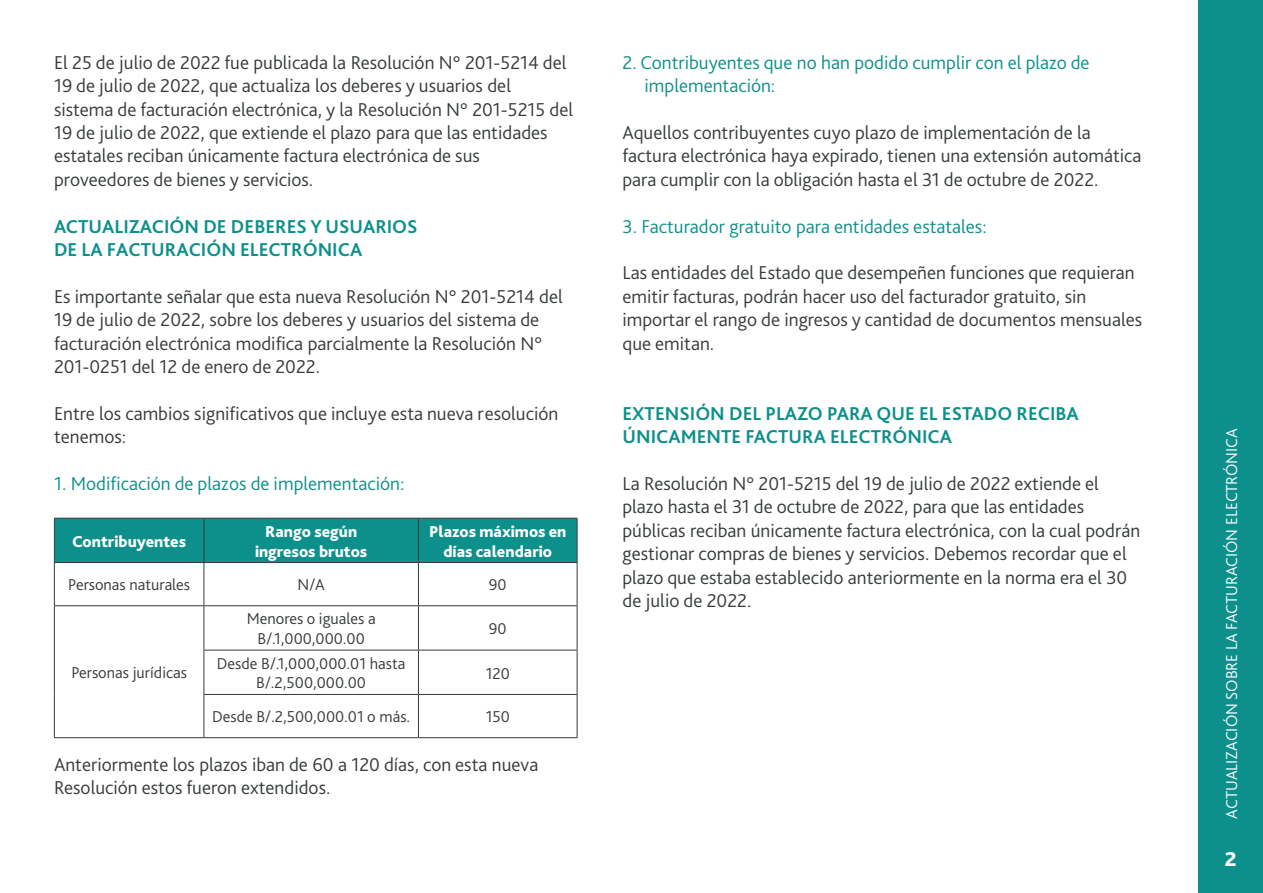
<style>
.page{position:relative;width:1263px;height:893px;background:#fff}
.page>*{position:absolute;margin:0;border:0;box-sizing:border-box;transform-origin:0 0}
.t1{font:800 21px "Bliss Pro";color:#fff}
.t2{font:300 19.5px/23.4px "Bliss Pro";color:#373b3d}
.t3{font:300 19.5px/23.4px "Bliss Pro";color:#0d908c}
.t4{font:700 19.5px/23.4px "Bliss Pro";color:#0d908c}
.t5{font:300 16.5px/19.8px "Bliss Pro";color:#373b3d;text-align:center}
.t6{font:800 16.5px/19.8px "Bliss Pro";color:#fff;text-align:center}
.t7{font:300 16.5px "Bliss Pro";color:#fff}
</style>
<div class="page">
<div style="left:1198px;top:0;width:65px;height:893px;background:#0d908c"></div>
<div style="left:55px;top:519px;width:522px;height:43px;background:#0d908c"></div>
<hr style="left:54px;top:518px;width:150px;height:1px;background:#373b3d">
<hr style="left:54px;top:519px;width:1px;height:43px;background:#373b3d">
<hr style="left:204px;top:518px;width:214px;height:1px;background:#373b3d">
<hr style="left:204px;top:519px;width:1px;height:43px;background:#373b3d">
<hr style="left:418px;top:518px;width:159px;height:1px;background:#373b3d">
<hr style="left:418px;top:519px;width:1px;height:43px;background:#373b3d">
<hr style="left:577px;top:519px;width:1px;height:43px;background:#373b3d">
<hr style="left:54px;top:562px;width:150px;height:1px;background:#373b3d">
<hr style="left:54px;top:563px;width:1px;height:42px;background:#373b3d">
<hr style="left:204px;top:562px;width:214px;height:1px;background:#373b3d">
<hr style="left:204px;top:563px;width:1px;height:42px;background:#373b3d">
<hr style="left:418px;top:562px;width:159px;height:1px;background:#373b3d">
<hr style="left:418px;top:563px;width:1px;height:42px;background:#373b3d">
<hr style="left:577px;top:563px;width:1px;height:42px;background:#373b3d">
<hr style="left:54px;top:605px;width:150px;height:1px;background:#373b3d">
<hr style="left:54px;top:606px;width:1px;height:44px;background:#373b3d">
<hr style="left:54px;top:650px;width:1px;height:44px;background:#373b3d">
<hr style="left:54px;top:694px;width:1px;height:43px;background:#373b3d">
<hr style="left:54px;top:737px;width:150px;height:1px;background:#373b3d">
<hr style="left:204px;top:605px;width:214px;height:1px;background:#373b3d">
<hr style="left:204px;top:606px;width:1px;height:44px;background:#373b3d">
<hr style="left:418px;top:605px;width:159px;height:1px;background:#373b3d">
<hr style="left:418px;top:606px;width:1px;height:44px;background:#373b3d">
<hr style="left:577px;top:606px;width:1px;height:44px;background:#373b3d">
<hr style="left:204px;top:650px;width:214px;height:1px;background:#373b3d">
<hr style="left:204px;top:650px;width:1px;height:44px;background:#373b3d">
<hr style="left:418px;top:650px;width:159px;height:1px;background:#373b3d">
<hr style="left:418px;top:650px;width:1px;height:44px;background:#373b3d">
<hr style="left:577px;top:650px;width:1px;height:44px;background:#373b3d">
<hr style="left:204px;top:694px;width:214px;height:1px;background:#373b3d">
<hr style="left:204px;top:695px;width:1px;height:42px;background:#373b3d">
<hr style="left:418px;top:694px;width:159px;height:1px;background:#373b3d">
<hr style="left:418px;top:695px;width:1px;height:42px;background:#373b3d">
<hr style="left:577px;top:695px;width:1px;height:42px;background:#373b3d">
<hr style="left:204px;top:737px;width:214px;height:1px;background:#373b3d">
<hr style="left:418px;top:737px;width:159px;height:1px;background:#373b3d">
<p class="t2" style="left:54px;top:50px;width:521px">El 25 de julio de 2022 fue publicada la Resolución N° 201-5214 del 19 de julio de 2022, que actualiza los deberes y usuarios del sistema de facturación electrónica, y la Resolución N° 201-5215 del 19 de julio de 2022, que extiende el plazo para que las entidades estatales reciban únicamente factura electrónica de sus proveedores de bienes y servicios.</p>
<p class="t4" style="left:54px;top:214px;width:365px">ACTUALIZACIÓN DE DEBERES Y USUARIOS<br>DE LA FACTURACIÓN ELECTRÓNICA</p>
<p class="t2" style="left:54px;top:284px;width:510px">Es importante señalar que esta nueva Resolución N° 201-5214 del 19 de julio de 2022, sobre los deberes y usuarios del sistema de facturación electrónica modifica parcialmente la Resolución N° 201-0251 del 12 de enero de 2022.</p>
<p class="t2" style="left:54px;top:401px;width:506px">Entre los cambios significativos que incluye esta nueva resolución tenemos:</p>
<p class="t3" style="left:54px;top:471px;width:352px">1. Modificación de plazos de implementación:</p>
<p class="t6" style="left:72px;top:531px;width:116px">Contribuyentes</p>
<p class="t6" style="left:255px;top:521px;width:114px">Rango según ingresos brutos</p>
<p class="t6" style="left:429px;top:521px;width:139px">Plazos máximos en días calendario</p>
<p class="t5" style="left:68px;top:575px;width:124px">Personas naturales</p>
<p class="t5" style="left:298px;top:575px;width:29px">N/A</p>
<p class="t5" style="left:489px;top:575px;width:19px">90</p>
<p class="t5" style="left:71px;top:662px;width:117px">Personas jurídicas</p>
<p class="t5" style="left:247px;top:608px;width:130px">Menores o iguales a<br>B/.1,000,000.00</p>
<p class="t5" style="left:489px;top:618px;width:19px">90</p>
<p class="t5" style="left:217px;top:653px;width:190px">Desde B/.1,000,000.01 hasta<br>B/.2,500,000.00</p>
<p class="t5" style="left:486px;top:663px;width:26px">120</p>
<p class="t5" style="left:212px;top:707px;width:200px">Desde B/.2,500,000.01 o más.</p>
<p class="t5" style="left:486px;top:707px;width:26px">150</p>
<p class="t2" style="left:54px;top:752px;width:486px">Anteriormente los plazos iban de 60 a 120 días, con esta nueva<br>Resolución estos fueron extendidos.</p>
<p class="t3" style="left:644px;top:50px;width:447px;text-indent:-22px">2. Contribuyentes que no han podido cumplir con el plazo de implementación:</p>
<p class="t2" style="left:622px;top:120px;width:521px">Aquellos contribuyentes cuyo plazo de implementación de la factura electrónica haya expirado, tienen una extensión automática para cumplir con la obligación hasta el 31 de octubre de 2022.</p>
<p class="t3" style="left:622px;top:214px;width:366px">3. Facturador gratuito para entidades estatales:</p>
<p class="t2" style="left:622px;top:261px;width:521px">Las entidades del Estado que desempeñen funciones que requieran emitir facturas, podrán hacer uso del facturador gratuito, sin importar el rango de ingresos y cantidad de documentos mensuales que emitan.</p>
<p class="t4" style="left:622px;top:401px;width:458px">EXTENSIÓN DEL PLAZO PARA QUE EL ESTADO RECIBA<br>ÚNICAMENTE FACTURA ELECTRÓNICA</p>
<p class="t2" style="left:622px;top:471px;width:519px">La Resolución N° 201-5215 del 19 de julio de 2022 extiende el plazo hasta el 31 de octubre de 2022, para que las entidades públicas reciban únicamente factura electrónica, con la cual podrán gestionar compras de bienes y servicios. Debemos recordar que el plazo que estaba establecido anteriormente en la norma era el 30 de julio de 2022.</p>
<p class="t7" style="left:1221px;top:525px;width:97px;rotate:-90deg">Electrónica</p>
<p class="t7" style="left:1221px;top:700px;width:87px;rotate:-90deg">sobre la Facturación</p>
<p class="t7" style="left:1221px;top:819px;width:78px;rotate:-90deg">Actualización</p>
<p class="t1" style="left:1225px;top:845px;width:13px">2</p>
</div>
